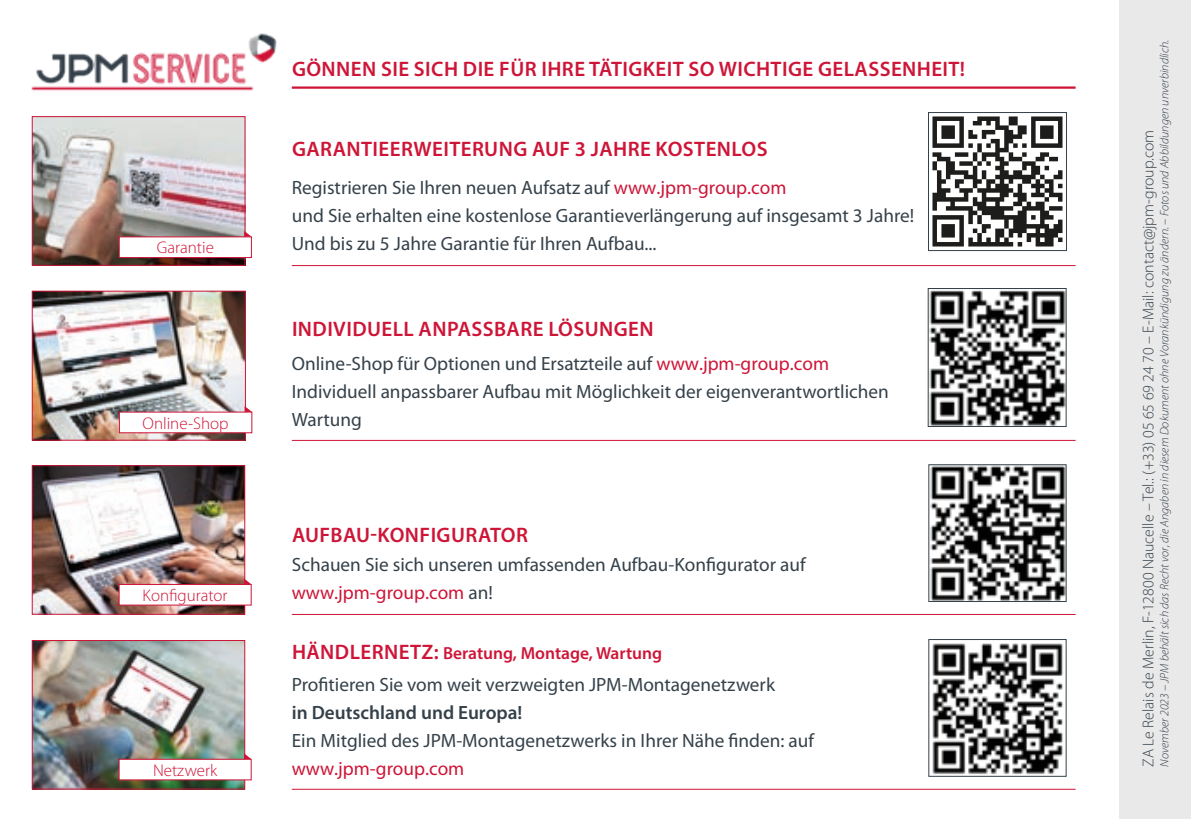
<style>
.page{position:relative;width:1191px;height:819px;background:#fff}
.page>*{position:absolute;margin:0;border:0;box-sizing:border-box;transform-origin:0 0}
.t1{font:600 21px "Myriad Pro";letter-spacing:.02em;color:#ce1537}
.t2{font:19.25px/28px "Myriad Pro";color:#35414a}
.t3{font:600 19.25px "Myriad Pro";color:#35414a}
.t4{font:19.25px "Myriad Pro";color:#ce1537}
.t5{font:600 17.5px "Myriad Pro";color:#ce1537}
.t6{font:300 16.97px "Myriad Pro";color:#ce1537}
.t7{font:300 15.75px "Myriad Pro";color:#35414a}
.t8{font:italic 300 12.25px "Myriad Pro";color:#35414a}
.s1{color:#ce1537}
.s2{font-size:21px}
</style>
<div class="page">
<img style="left:31px;top:33px;width:246px;height:58px">
<img style="left:34px;top:118px;width:209px;height:146px">
<div style="left:32px;top:116px;width:213px;height:150px;border:1px solid #ce1537"></div>
<img style="left:34px;top:293px;width:210px;height:145px">
<div style="left:32px;top:291px;width:214px;height:149px;border:1px solid #ce1537"></div>
<img style="left:34px;top:467px;width:209px;height:145px">
<div style="left:32px;top:465px;width:213px;height:149px;border:1px solid #ce1537"></div>
<img style="left:34px;top:642px;width:209px;height:145px">
<div style="left:32px;top:640px;width:213px;height:149px;border:1px solid #ce1537"></div>
<div style="left:119px;top:236px;width:133px;height:22px;background:#fff;border:1px solid #ce1537"></div>
<div style="left:119px;top:411px;width:133px;height:22px;background:#fff;border:1px solid #ce1537"></div>
<div style="left:119px;top:584px;width:133px;height:21px;background:#fff;border:1px solid #ce1537"></div>
<div style="left:119px;top:758px;width:133px;height:22px;background:#fff;border:1px solid #ce1537"></div>
<svg style="left:244px;top:231px;width:8px;height:6px"></svg>
<svg style="left:245px;top:406px;width:7px;height:6px"></svg>
<svg style="left:244px;top:578px;width:7px;height:6px"></svg>
<svg style="left:244px;top:753px;width:7px;height:6px"></svg>
<img style="left:930px;top:466px;width:134px;height:133px">
<div style="left:928px;top:464px;width:138px;height:137px;border:1px solid #35414a"></div>
<img style="left:932px;top:643px;width:131px;height:131px">
<img style="left:930px;top:290px;width:134px;height:134px">
<div style="left:928px;top:288px;width:138px;height:138px;border:1px solid #35414a"></div>
<img style="left:932px;top:116px;width:131px;height:131px">
<div style="left:928px;top:112px;width:138px;height:139px;border:1px solid #35414a"></div>
<hr style="left:292px;top:86px;width:783px;height:3px;background:#ce1537">
<hr style="left:292px;top:265px;width:783px;height:1px;background:#ce1537">
<hr style="left:292px;top:440px;width:783px;height:1px;background:#ce1537">
<hr style="left:292px;top:614px;width:783px;height:1px;background:#ce1537">
<hr style="left:292px;top:789px;width:783px;height:1px;background:#ce1537">
<div style="left:1119px;top:0;width:72px;height:819px;background:#eae9ea"></div>
<p class="t6" style="left:157px;top:237px;width:59px">Garantie</p>
<p class="t6" style="left:143px;top:412px;width:87px">Online-Shop</p>
<p class="t6" style="left:143px;top:585px;width:86px">Konfigurator</p>
<p class="t6" style="left:153px;top:759px;width:66px">Netzwerk</p>
<p class="t1" style="left:292px;top:55px;width:674px">GÖNNEN SIE SICH DIE FÜR IHRE TÄTIGKEIT SO WICHTIGE GELASSENHEIT!</p>
<p class="t1" style="left:292px;top:136px;width:477px">GARANTIEERWEITERUNG AUF 3 JAHRE KOSTENLOS</p>
<p class="t2" style="left:292px;top:174px;width:624px">Registrieren Sie Ihren neuen Aufsatz auf <span class="s1">www.jpm-group.com<br></span>und Sie erhalten eine kostenlose Garantieverlängerung auf insgesamt 3 Jahre!<br>Und bis zu 5 Jahre Garantie für Ihren Aufbau...</p>
<p class="t1" style="left:292px;top:315px;width:363px">INDIVIDUELL ANPASSBARE LÖSUNGEN</p>
<p class="t2" style="left:292px;top:350px;width:598px">Online-Shop für Optionen und Ersatzteile auf <span class="s1">www.jpm-group.com<br></span>Individuell anpassbarer Aufbau mit Möglichkeit der eigenverantwortlichen<br>Wartung</p>
<p class="t1" style="left:292px;top:522px;width:238px">AUFBAU-KONFIGURATOR</p>
<p class="t2" style="left:292px;top:551px;width:515px">Schauen Sie sich unseren umfassenden Aufbau-Konfigurator auf <span class="s1">www.jpm-group.com</span> an!</p>
<p class="t5" style="left:292px;top:642px;width:372px"><span class="s2">HÄNDLERNETZ:</span> Beratung, Montage, Wartung</p>
<p class="t2" style="left:292px;top:671px;width:485px">Profitieren Sie vom weit verzweigten JPM-Montagenetzwerk</p>
<p class="t3" style="left:292px;top:700px;width:232px">in Deutschland und Europa!</p>
<p class="t2" style="left:292px;top:727px;width:524px">Ein Mitglied des JPM-Montagenetzwerks in Ihrer Nähe finden: auf</p>
<p class="t4" style="left:292px;top:758px;width:174px">www.jpm-group.com</p>
<p class="t8" style="left:1157px;top:766px;width:728px;rotate:-90deg">November 2023 – JPM behält sich das Recht vor, die Angaben in diesem Dokument ohne Vorankündigung zu ändern. – Fotos und Abbildungen unverbindlich.</p>
<p class="t7" style="left:1138px;top:766px;width:638px;rotate:-90deg">ZA Le Relais de Merlin, F-12800 Naucelle – Tel.: (+33) 05 65 69 24 70 – E-Mail: contact@jpm-group.com</p>
</div>
